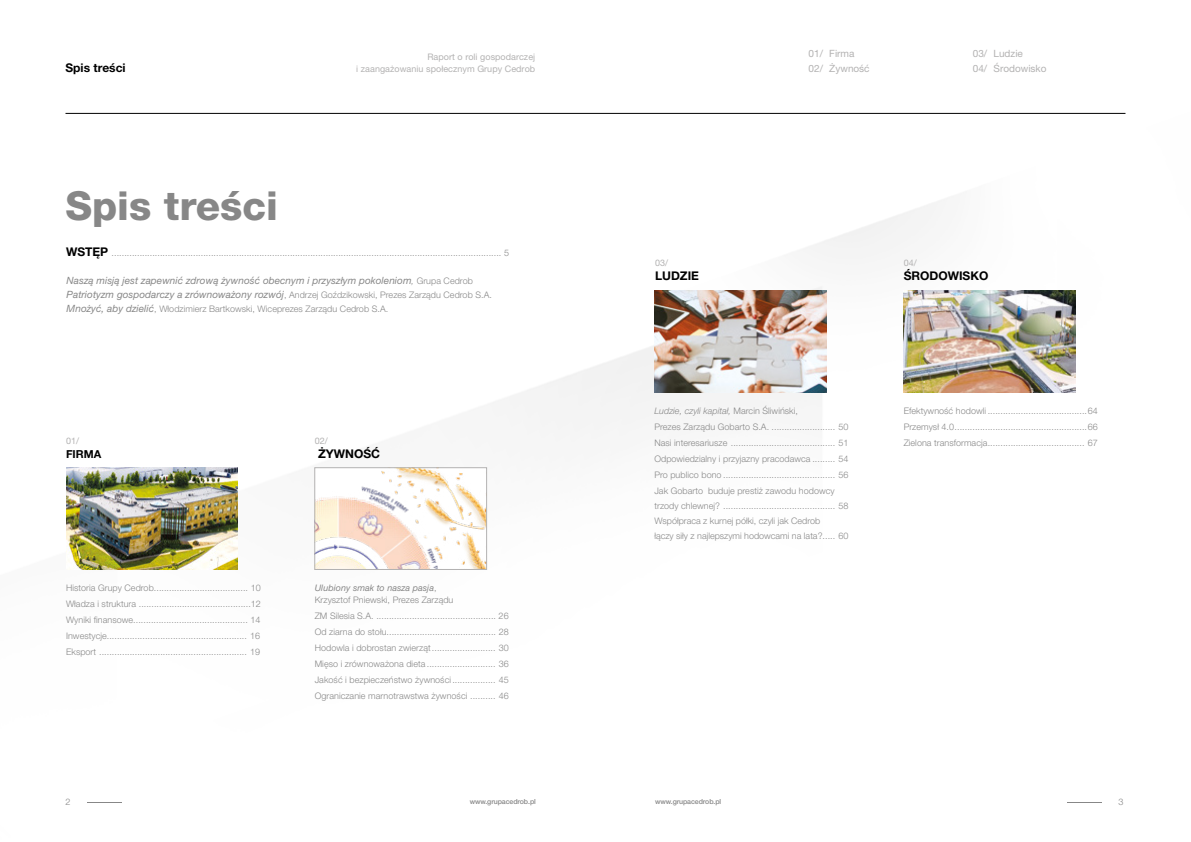
<style>
.page{position:relative;width:1191px;height:842px;background:#fff}
.page>*{position:absolute;margin:0;border:0;box-sizing:border-box;transform-origin:0 0}
.t1{font:800 40px "Helvetica Neue LT Pro";color:#878787}
.t2{font:700 12px "Helvetica Neue LT Pro";color:#000}
.t3{font:700 11px "Helvetica Neue LT Pro";color:#000}
.t4{font:italic 10px "Helvetica Neue LT Pro";letter-spacing:.005em;color:#878787}
.t5{font:10px/15px "Helvetica Neue LT Pro";color:#b3b2b2}
.t6{font:300 9px/16px "Helvetica Neue LT Pro";letter-spacing:.005em;color:#878787}
.t7{font:9px "Helvetica Neue LT Pro";letter-spacing:.005em;color:#b3b2b2}
.t8{font:500 7px "Helvetica Neue LT Pro";letter-spacing:-.01em;color:#878787}
.s1{font-weight:700;font-size:12px;color:#000}
.s2{font-weight:300;font-size:9px}
.s3{font-weight:300;font-style:normal;font-size:9px}
.s4{font-weight:400;font-style:italic;font-size:10px}
.s5{font-weight:400;font-style:italic}
.s6{font-style:italic}
</style>
<div class="page">
<img style="left:65px;top:112px;width:1061px;height:458px">
<img style="left:66px;top:468px;width:172px;height:101px">
<img style="left:317px;top:470px;width:168px;height:98px">
<div style="left:315px;top:468px;width:172px;height:102px;border:1px solid #b3b2b2"></div>
<hr style="left:87px;top:802px;width:35px;height:1px;background:#878787">
<hr style="left:1067px;top:802px;width:35px;height:1px;background:#878787">
<hr style="left:65px;top:113px;width:1060px;height:1px;background:#000">
<img style="left:655px;top:291px;width:172px;height:101px">
<img style="left:903px;top:291px;width:172px;height:102px">
<p class="t7" style="left:427px;top:52px;width:109px">Raport o roli gospodarczej</p>
<h2 class="t2" style="left:65px;top:60px;width:62px">Spis treści</h2>
<p class="t7" style="left:356px;top:64px;width:180px">i zaangażowaniu społecznym Grupy Cedrob</p>
<h1 class="t1" style="left:65px;top:182px;width:214px">Spis treści</h1>
<p class="t6" style="left:66px;top:244px;width:444px"><span class="s1">WSTĘP</span> ......................................................................................................................................................... 5</p>
<p class="t4" style="left:67px;top:275px;width:408px">Naszą misją jest zapewnić zdrową żywność obecnym i przyszłym pokoleniom<span class="s2">,</span> <span class="s3">Grupa Cedrob</span></p>
<p class="t6" style="left:67px;top:288px;width:427px;line-height:14px"><span class="s4">Patriotyzm gospodarczy a zrównoważony rozwój</span>, Andrzej Goździkowski, Prezes Zarządu Cedrob S.A.<br><span class="s4">Mnożyć, aby dzielić</span>, Włodzimierz Bartkowski, Wiceprezes Zarządu Cedrob S.A.</p>
<p class="t7" style="left:66px;top:435px;width:15px">01/</p>
<p class="t3" style="left:66px;top:447px;width:37px">FIRMA</p>
<p class="t7" style="left:315px;top:435px;width:15px">02/</p>
<h2 class="t2" style="left:318px;top:446px;width:64px">ŻYWNOŚĆ</h2>
<p class="t6" style="left:66px;top:579px;width:196px;text-align:justify">Historia Grupy Cedrob..................................... 10<br>Władza i struktura ............................................12<br>Wyniki finansowe............................................. 14<br>Inwestycje....................................................... 16<br>Eksport .......................................................... 19</p>
<p class="t6" style="left:315px;top:581px;width:140px;line-height:12px"><span class="s5">Ulubiony smak to nasza pasja</span>,<br>Krzysztof Pniewski, Prezes Zarządu</p>
<p class="t6" style="left:315px;top:607px;width:196px;text-align:justify">ZM Silesia S.A. ............................................... 26<br>Od ziarna do stołu........................................... 28<br>Hodowla i dobrostan zwierząt......................... 30<br>Mięso i zrównoważona dieta ........................... 36<br>Jakość i bezpieczeństwo żywności ................. 45<br>Ograniczanie marnotrawstwa żywności .......... 46</p>
<p class="t7" style="left:655px;top:258px;width:15px">03/</p>
<h2 class="t2" style="left:655px;top:269px;width:45px">LUDZIE</h2>
<p class="t5" style="left:808px;top:46px;width:16px">01/<br>02/</p>
<p class="t5" style="left:972px;top:46px;width:16px">03/<br>04/</p>
<p class="t5" style="left:829px;top:46px;width:42px">Firma<br>Żywność</p>
<p class="t5" style="left:993px;top:46px;width:54px">Ludzie<br>Środowisko</p>
<p class="t7" style="left:903px;top:258px;width:15px">04/</p>
<h2 class="t2" style="left:903px;top:269px;width:86px">ŚRODOWISKO</h2>
<p class="t6" style="left:654px;top:402px;width:196px"><span class="s6">Ludzie, czyli kapitał,</span> Marcin Śliwiński,<br>Prezes Zarządu Gobarto S.A. ......................... 50<br>Nasi interesariusze ......................................... 51<br>Odpowiedzialny i przyjazny pracodawca ......... 54<br>Pro publico bono ............................................ 56<br>Jak Gobarto buduje prestiż zawodu hodowcy</p>
<p class="t6" style="left:654px;top:498px;width:196px;line-height:15px">trzody chlewnej? ............................................ 58<br>Współpraca z kurnej półki, czyli jak Cedrob<br>łączy siły z najlepszymi hodowcami na lata?..... 60</p>
<p class="t6" style="left:903px;top:403px;width:196px;text-align:justify">Efektywność hodowli .......................................64<br>Przemysł 4.0....................................................66<br>Zielona transformacja...................................... 67</p>
<p class="t6" style="left:66px;top:794px;width:7px">2</p>
<p class="t8" style="left:470px;top:797px;width:68px">www.grupacedrob.pl</p>
<p class="t8" style="left:655px;top:797px;width:68px">www.grupacedrob.pl</p>
<p class="t6" style="left:1118px;top:794px;width:7px">3</p>
</div>
